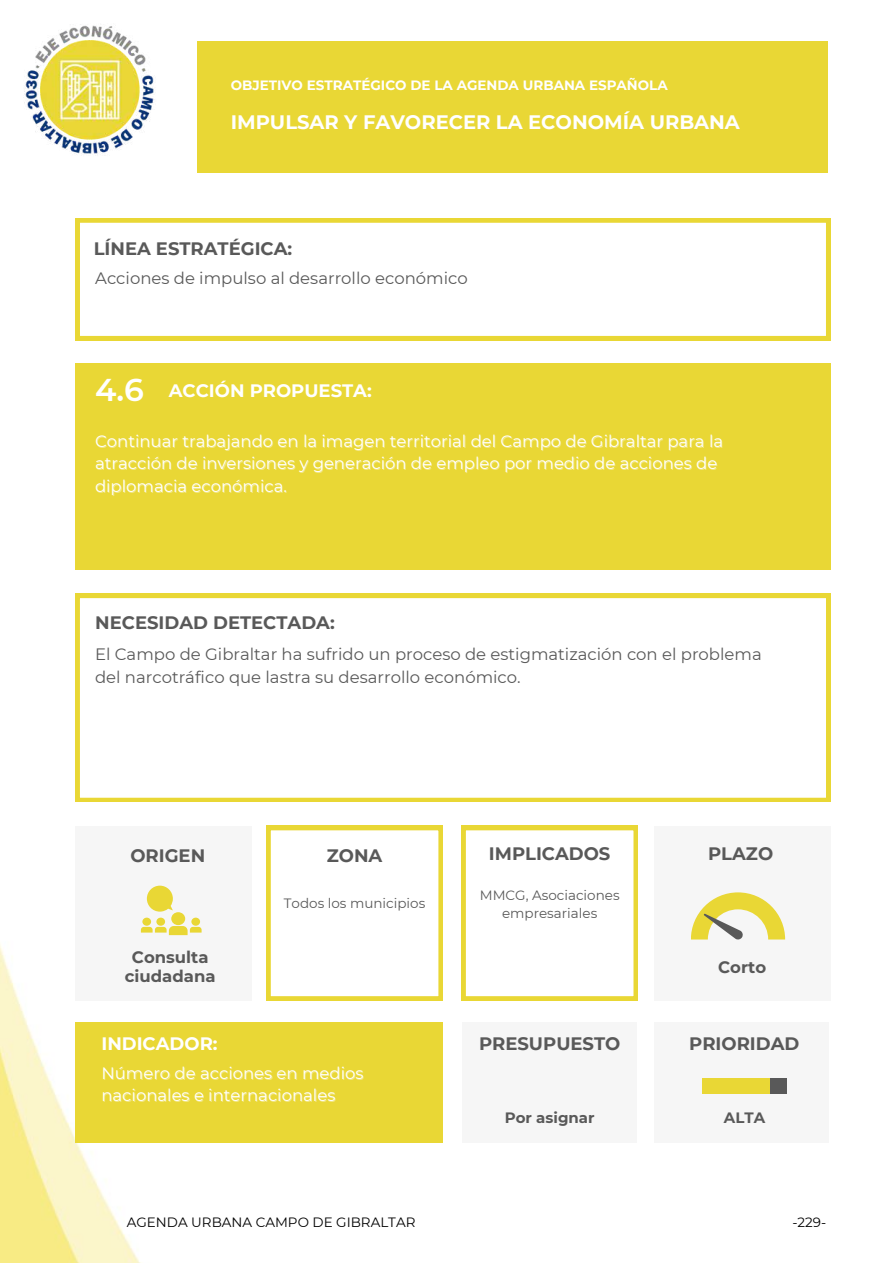
<style>
.page{position:relative;width:893px;height:1264px;background:#fff}
.page>*{position:absolute;margin:0;border:0;box-sizing:border-box;transform-origin:0 0}
.t1{font:600 31.5px "Montserrat";color:#fff}
.t2{font:700 19.5px "Montserrat";color:#fff}
.t3{font:700 18px "Montserrat";color:#595959}
.t4{font:700 18px "Montserrat";color:#fff}
.t5{font:16.5px/22.5px "Montserrat";color:#fff}
.t6{font:16.5px/22.5px "Montserrat";color:#595959}
.t7{font:700 16.5px/19px "Montserrat";color:#595959;text-align:center}
.t8{font:700 15px "Montserrat";color:#595959}
.t9{font:13.5px/18px "Montserrat";color:#595959;text-align:center}
.t10{font:700 13.5px "Montserrat";color:#fff}
.t11{font:13.5px "Montserrat";color:#000}
</style>
<div class="page">
<div style="left:197px;top:41px;width:630px;height:132px;background:#e9d735"></div>
<img style="left:0;top:635px;width:831px;height:627px">
<div style="left:75px;top:363px;width:755px;height:207px;background:#e9d735"></div>
<svg style="left:75px;top:218px;width:755px;height:122px"></svg>
<svg style="left:75px;top:593px;width:755px;height:208px"></svg>
<div style="left:75px;top:825px;width:176px;height:175px;background:#f6f6f6"></div>
<div style="left:653px;top:825px;width:177px;height:175px;background:#f6f6f6"></div>
<svg style="left:691px;top:892px;width:94px;height:47px"></svg>
<div style="left:75px;top:1022px;width:368px;height:120px;background:#e9d735"></div>
<div style="left:462px;top:1022px;width:175px;height:120px;background:#f6f6f6"></div>
<div style="left:653px;top:1022px;width:175px;height:120px;background:#f6f6f6"></div>
<div style="left:702px;top:1078px;width:84px;height:15px;background:#595959"></div>
<div style="left:702px;top:1078px;width:67px;height:15px;background:#e9d735"></div>
<svg style="left:461px;top:825px;width:177px;height:175px"></svg>
<svg style="left:266px;top:825px;width:177px;height:175px"></svg>
<img style="left:24px;top:24px;width:131px;height:131px">
<svg style="left:141px;top:885px;width:60px;height:50px"></svg>
<p class="t10" style="left:231px;top:77px;width:438px">OBJETIVO ESTRATÉGICO DE LA AGENDA URBANA ESPAÑOLA</p>
<p class="t2" style="left:231px;top:110px;width:510px">IMPULSAR Y FAVORECER LA ECONOMÍA URBANA</p>
<p class="t3" style="left:94px;top:237px;width:200px">LÍNEA ESTRATÉGICA:</p>
<p class="t6" style="left:95px;top:266px;width:374px">Acciones de impulso al desarrollo económico</p>
<h1 class="t1" style="left:95px;top:370px;width:50px">4.6</h1>
<p class="t4" style="left:169px;top:380px;width:204px">ACCIÓN PROPUESTA:</p>
<p class="t5" style="left:95px;top:429px;width:629px">Continuar trabajando en la imagen territorial del Campo de Gibraltar para la atracción de inversiones y generación de empleo por medio de acciones de diplomacia económica.</p>
<p class="t3" style="left:95px;top:611px;width:241px">NECESIDAD DETECTADA:</p>
<p class="t6" style="left:95px;top:643px;width:668px">El Campo de Gibraltar ha sufrido un proceso de estigmatización con el problema del narcotráfico que lastra su desarrollo económico.</p>
<p class="t3" style="left:130px;top:844px;width:76px">ORIGEN</p>
<p class="t7" style="left:125px;top:947px;width:92px">Consulta ciudadana</p>
<p class="t3" style="left:327px;top:844px;width:57px">ZONA</p>
<p class="t3" style="left:489px;top:842px;width:123px">IMPLICADOS</p>
<p class="t3" style="left:708px;top:842px;width:67px">PLAZO</p>
<p class="t9" style="left:284px;top:893px;width:143px">Todos los municipios</p>
<p class="t9" style="left:479px;top:886px;width:141px">MMCG, Asociaciones empresariales</p>
<p class="t7" style="left:718px;top:957px;width:49px">Corto</p>
<p class="t4" style="left:101px;top:1032px;width:118px">INDICADOR:</p>
<p class="t5" style="left:101px;top:1061px;width:263px">Número de acciones en medios nacionales e internacionales</p>
<p class="t3" style="left:479px;top:1032px;width:143px">PRESUPUESTO</p>
<p class="t8" style="left:504px;top:1108px;width:91px">Por asignar</p>
<p class="t3" style="left:689px;top:1032px;width:112px">PRIORIDAD</p>
<p class="t8" style="left:723px;top:1108px;width:43px">ALTA</p>
<p class="t11" style="left:127px;top:1213px;width:290px">AGENDA URBANA CAMPO DE GIBRALTAR</p>
<p class="t11" style="left:792px;top:1213px;width:35px">-229-</p>
</div>
